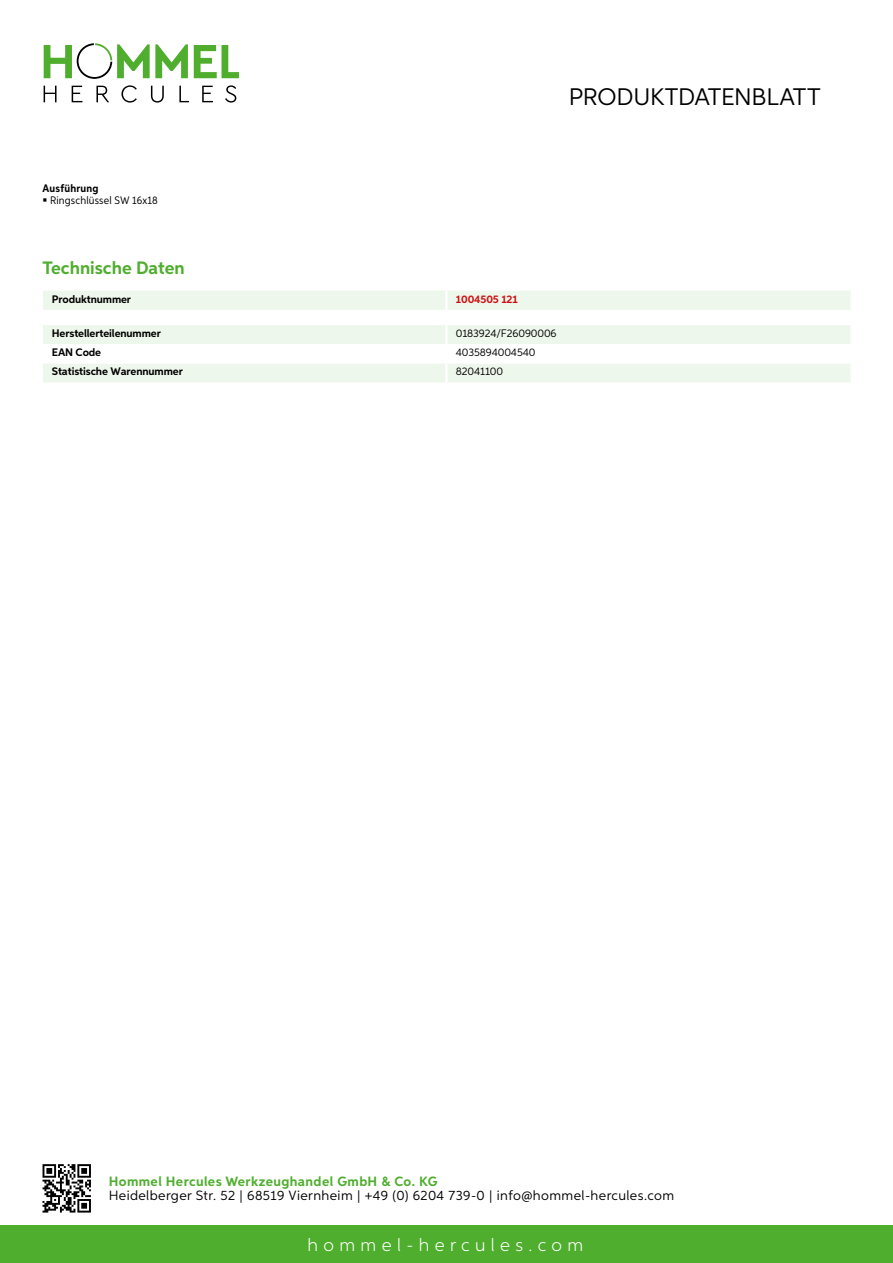
<style>
.page{position:relative;width:893px;height:1263px;background:#fff}
.page>*{position:absolute;margin:0;border:0;box-sizing:border-box;transform-origin:0 0}
.t1{font:24px "Aspira";letter-spacing:-.01em;color:#000}
.t2{font:300 18px "Aspira";letter-spacing:.3em;color:#fff}
.t3{font:700 18px "Aspira";color:#50ae2f}
.t4{font:13.5px "Aspira";letter-spacing:.03em;color:#000}
.t5{font:700 13.5px "Aspira";letter-spacing:.03em;color:#50ae2f}
.t6{font:700 10.95px "Aspira";letter-spacing:-.01em;color:#000}
.t7{font:10.95px "Aspira";letter-spacing:-.01em;color:#000}
.t8{font:10.95px "Aspira Nar";letter-spacing:.015em;color:#000}
.t9{font:700 10.95px "Aspira";letter-spacing:-.01em;color:#cd1013}
.t10{font:700 10.95px "Aspira Nar";letter-spacing:.02em;color:#000}
</style>
<div class="page">
<div style="left:0;top:1226px;width:893px;height:37px;background:#50ae2f"></div>
<svg style="left:43px;top:1164px;width:48px;height:48px"></svg>
<svg style="left:194px;top:45px;width:45px;height:33px"></svg>
<svg style="left:44px;top:43px;width:144px;height:36px"></svg>
<svg style="left:44px;top:86px;width:13px;height:16px"></svg>
<svg style="left:72px;top:86px;width:10px;height:16px"></svg>
<svg style="left:96px;top:86px;width:13px;height:16px"></svg>
<svg style="left:121px;top:85px;width:16px;height:18px"></svg>
<svg style="left:151px;top:86px;width:13px;height:17px"></svg>
<svg style="left:179px;top:86px;width:10px;height:16px"></svg>
<svg style="left:202px;top:86px;width:11px;height:16px"></svg>
<svg style="left:225px;top:85px;width:11px;height:18px"></svg>
<div style="left:43px;top:291px;width:807px;height:19px;background:#eef7eb"></div>
<hr style="left:445px;top:291px;width:3px;height:19px;background:#fff">
<svg style="left:43px;top:325px;width:807px;height:58px"></svg>
<hr style="left:445px;top:363px;width:3px;height:20px;background:#fff">
<h1 class="t1" style="left:569px;top:82px;width:253px">Produktdatenblatt</h1>
<p class="t10" style="left:43px;top:181px;width:58px">Ausführung</p>
<p class="t8" style="left:50px;top:194px;width:109px">Ringschlüssel SW 16x18</p>
<h2 class="t3" style="left:43px;top:256px;width:144px">Technische Daten</h2>
<p class="t6" style="left:52px;top:292px;width:81px">Produktnummer</p>
<p class="t9" style="left:456px;top:292px;width:63px">1004505 121</p>
<p class="t6" style="left:52px;top:327px;width:111px">Herstellerteilenummer</p>
<p class="t7" style="left:456px;top:327px;width:102px">0183924/F26090006</p>
<p class="t6" style="left:52px;top:346px;width:51px">EAN Code</p>
<p class="t7" style="left:456px;top:346px;width:81px">4035894004540</p>
<p class="t6" style="left:52px;top:365px;width:132px">Statistische Warennummer</p>
<p class="t7" style="left:456px;top:365px;width:49px">82041100</p>
<p class="t5" style="left:109px;top:1172px;width:330px">Hommel Hercules Werkzeughandel GmbH &amp; Co. KG</p>
<p class="t4" style="left:109px;top:1187px;width:567px">Heidelberger Str. 52 | 68519 Viernheim | +49 (0) 6204 739-0 | info@hommel-hercules.com</p>
<h2 class="t2" style="left:307px;top:1234px;width:277px">hommel-hercules.com</h2>
</div>
